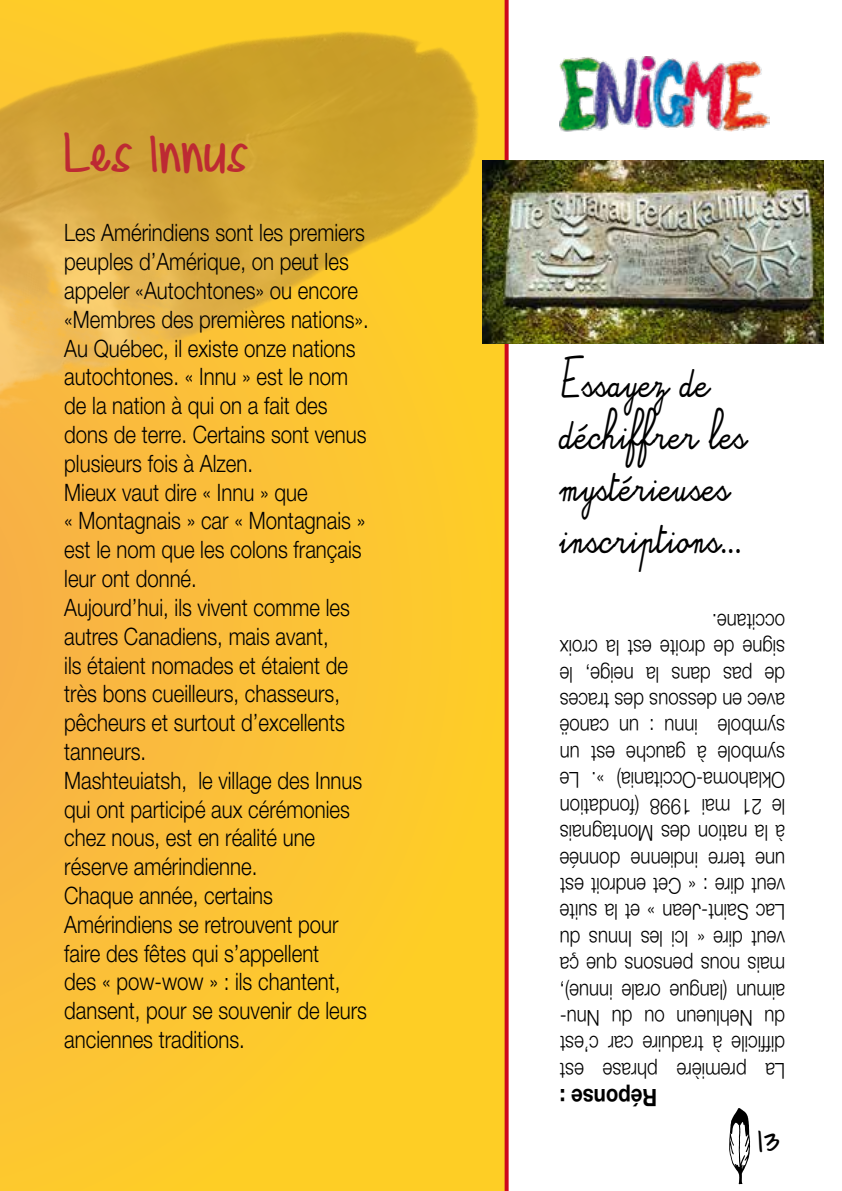
<style>
.page{position:relative;width:842px;height:1191px;background:#fff}
.page>*{position:absolute;margin:0;border:0;box-sizing:border-box;transform-origin:0 0}
.t1{font:300 32px "DJB Meand My Shadow";color:#bd2a33}
.t2{font:28px/52px "Alamain";color:#000;scale:.85 1}
.t3{font:300 24px/28.8px "Helvetica Neue";color:#000;scale:.85 1}
.t4{font:700 24px "Helvetica Neue";color:#000;scale:.85 1}
.t5{font:300 22px/26.4px "Helvetica Neue";color:#000;text-align:justify;scale:.85 1}
.t6{font:300 18px "DJB Meand My Shadow";color:#000}
</style>
<div class="page">
<div style="left:0;top:0;width:505px;height:1191px;background:linear-gradient(to right,#f9b940,#fecf25)"></div>
<img style="left:0;top:0;width:505px;height:549px">
<svg style="left:505px;top:0;width:319px;height:1191px"></svg>
<img style="left:483px;top:161px;width:340px;height:182px">
<img style="left:560px;top:57px;width:209px;height:75px">
<svg style="left:729px;top:1108px;width:21px;height:76px"></svg>
<h1 class="t1" style="left:64px;top:143px;width:186px">Les Innus</h1>
<p class="t3" style="left:64px;top:218px;width:360px">Les Amérindiens sont les premiers peuples d’Amérique, on peut les appeler «Autochtones» ou encore «Membres des premières nations».<br>Au Québec, il existe onze nations autochtones. « Innu » est le nom de la nation à qui on a fait des dons de terre. Certains sont venus plusieurs fois à Alzen.<br>Mieux vaut dire « Innu » que<br>« Montagnais » car « Montagnais » est le nom que les colons français leur ont donné.<br>Aujourd’hui, ils vivent comme les autres Canadiens, mais avant,<br>ils étaient nomades et étaient de très bons cueilleurs, chasseurs, pêcheurs et surtout d’excellents tanneurs.<br>Mashteuiatsh, le village des Innus qui ont participé aux cérémonies chez nous, est en réalité une réserve amérindienne.<br>Chaque année, certains<br>Amérindiens se retrouvent pour faire des fêtes qui s’appellent<br>des « pow-wow » : ils chantent, dansent, pour se souvenir de leurs anciennes traditions.</p>
<p class="t2" style="left:560px;top:362px;width:222px">Essayez de déchiffrer les mystérieuses inscriptions...</p>
<p class="t5" style="left:785px;top:1084px;width:267px;rotate:-180deg">La première phrase est difficile à traduire car c’est du Nehlueun ou du Nnu&shy;aimun (langue orale innue), mais nous pensons que ça veut dire « Ici les Innus du Lac Saint-Jean » et la suite veut dire : « Cet endroit est une terre indienne donnée à la nation des Montagnais le 21 mai 1998 (fondation Oklahoma-Occitania) ». Le symbole à gauche est un symbole innu : un canoë avec en dessous des traces de pas dans la neige, le signe de droite est la croix occitane.</p>
<p class="t4" style="left:657px;top:1112px;width:116px;rotate:-180deg">Réponse :</p>
<p class="t6" style="left:756px;top:1134px;width:24px">13</p>
</div>
